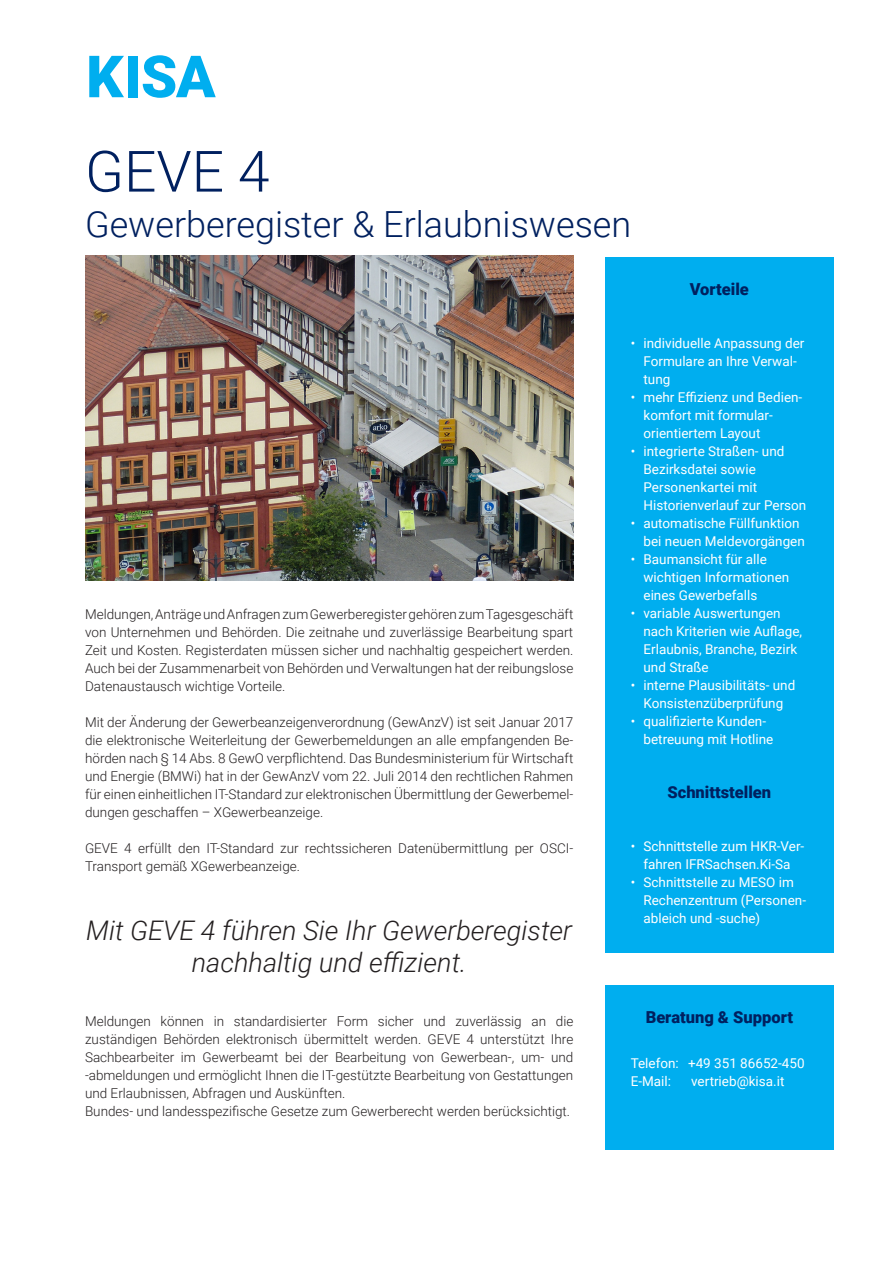
<style>
.page{position:relative;width:893px;height:1263px;background:#fff}
.page>*{position:absolute;margin:0;border:0;box-sizing:border-box;transform-origin:0 0}
.Produktname{font:300 57px "Roboto";color:#00205f}
.Produktname-2{font:300 36px "Roboto";color:#00205f}
.t1{font:italic 300 27px/32.4px "Roboto";color:#231f20;text-align:center}
.Überschrift_Seitenle{font:900 16.5px "Roboto";color:#00205f}
.t2{font:300 13.5px/18px "Roboto";color:#231f20;text-align:justify}
.Liste_Seitenleiste{font:13.5px/18px "Roboto";color:#fff}
</style>
<div class="page">
<div style="left:605px;top:985px;width:228px;height:165px;background:#00aeef"></div>
<div style="left:605px;top:257px;width:228px;height:696px;background:#00aeef"></div>
<svg style="left:89px;top:56px;width:35px;height:41px"></svg>
<div style="left:128px;top:56px;width:10px;height:41px;background:#00aeef"></div>
<svg style="left:143px;top:55px;width:73px;height:43px"></svg>
<img style="left:85px;top:256px;width:488px;height:325px">
<p class="Produktname" style="left:85px;top:131px;width:186px">GEVE 4</p>
<p class="Produktname-2" style="left:85px;top:199px;width:548px">Gewerberegister &amp; Erlaubniswesen</p>
<p class="Überschrift_Seitenle" style="left:690px;top:278px;width:61px">Vorteile</p>
<p class="t2" style="left:85px;top:605px;width:490px">Meldungen, Anträge und Anfragen zum Gewerberegister gehören zum Tagesgeschäft von Unternehmen und Behörden. Die zeitnahe und zuverlässige Bearbeitung spart Zeit und Kosten. Registerdaten müssen sicher und nachhaltig gespeichert werden.<br>Auch bei der Zusammenarbeit von Behörden und Verwaltungen hat der reibungslose Datenaustausch wichtige Vorteile.</p>
<p class="t2" style="left:85px;top:713px;width:490px">Mit der Änderung der Gewerbeanzeigenverordnung (GewAnzV) ist seit Januar 2017 die elektronische Weiterleitung der Gewerbemeldungen an alle empfangenden Be&shy;hörden nach § 14 Abs. 8 GewO verpflichtend. Das Bundesministerium für Wirtschaft und Energie (BMWi) hat in der GewAnzV vom 22. Juli 2014 den rechtlichen Rahmen für einen einheitlichen IT-Standard zur elektronischen Übermittlung der Gewerbemel&shy;dungen geschaffen – XGewerbeanzeige.</p>
<p class="t2" style="left:85px;top:839px;width:490px">GEVE 4 erfüllt den IT-Standard zur rechtssicheren Datenübermittlung per OSCI-<br>Transport gemäß XGewerbeanzeige.</p>
<p class="t1" style="left:86px;top:913px;width:487px">Mit GEVE 4 führen Sie Ihr Gewerberegister nachhaltig und effizient.</p>
<p class="t2" style="left:85px;top:1012px;width:490px">Meldungen können in standardisierter Form sicher und zuverlässig an die zuständigen Behörden elektronisch übermittelt werden. GEVE 4 unterstützt Ihre Sachbearbeiter im Gewerbeamt bei der Bearbeitung von Gewerbean-, um- und -abmeldungen und ermöglicht Ihnen die IT-gestützte Bearbeitung von Gestattungen und Erlaubnissen, Abfragen und Auskünften.</p>
<p class="t2" style="left:85px;top:1102px;width:487px">Bundes- und landesspezifische Gesetze zum Gewerberecht werden berücksichtigt.</p>
<p class="Liste_Seitenleiste" style="left:643px;top:334px;width:162px;text-indent:-13px">• individuelle Anpassung der<br>Formulare an Ihre Verwal&shy;tung</p>
<p class="Liste_Seitenleiste" style="left:631px;top:388px;width:173px">• mehr Effizienz und Bedien-</p>
<p class="Liste_Seitenleiste" style="left:643px;top:406px;width:131px">komfort mit formular&shy;orientiertem Layout</p>
<p class="Liste_Seitenleiste" style="left:643px;top:442px;width:164px;text-indent:-13px">• integrierte Straßen- und<br>Bezirksdatei sowie<br>Personenkartei mit<br>Historienverlauf zur Person</p>
<p class="Liste_Seitenleiste" style="left:643px;top:514px;width:163px;text-indent:-13px">• automatische Füllfunktion bei neuen Meldevorgängen</p>
<p class="Liste_Seitenleiste" style="left:643px;top:550px;width:147px;text-indent:-13px">• Baumansicht für alle wichtigen Informationen eines Gewerbefalls</p>
<p class="Liste_Seitenleiste" style="left:643px;top:604px;width:160px;text-indent:-13px">• variable Auswertungen nach Kriterien wie Auflage,<br>Erlaubnis, Branche, Bezirk und Straße</p>
<p class="Liste_Seitenleiste" style="left:631px;top:676px;width:166px;text-align:center">• interne Plausibilitäts- und<br>Konsistenzüberprüfung</p>
<p class="Liste_Seitenleiste" style="left:643px;top:712px;width:131px;text-indent:-13px">• qualifizierte Kunden&shy;betreuung mit Hotline</p>
<p class="Überschrift_Seitenle" style="left:667px;top:781px;width:105px">Schnittstellen</p>
<p class="Liste_Seitenleiste" style="left:631px;top:837px;width:175px;text-align:center">• Schnittstelle zum HKR-Ver&shy;fahren IFRSachsen.Ki-Sa</p>
<p class="Liste_Seitenleiste" style="left:643px;top:873px;width:164px;text-indent:-13px">• Schnittstelle zu MESO im<br>Rechenzentrum (Personen&shy;ableich und -suche)</p>
<p class="Überschrift_Seitenle" style="left:646px;top:1006px;width:149px">Beratung &amp; Support</p>
<p class="Liste_Seitenleiste" style="left:631px;top:1053px;width:175px">Telefon: +49 351 86652-450</p>
<p class="Liste_Seitenleiste" style="left:631px;top:1071px;width:42px">E-Mail:</p>
<p class="Liste_Seitenleiste" style="left:691px;top:1071px;width:95px">vertrieb@kisa.it</p>
</div>
